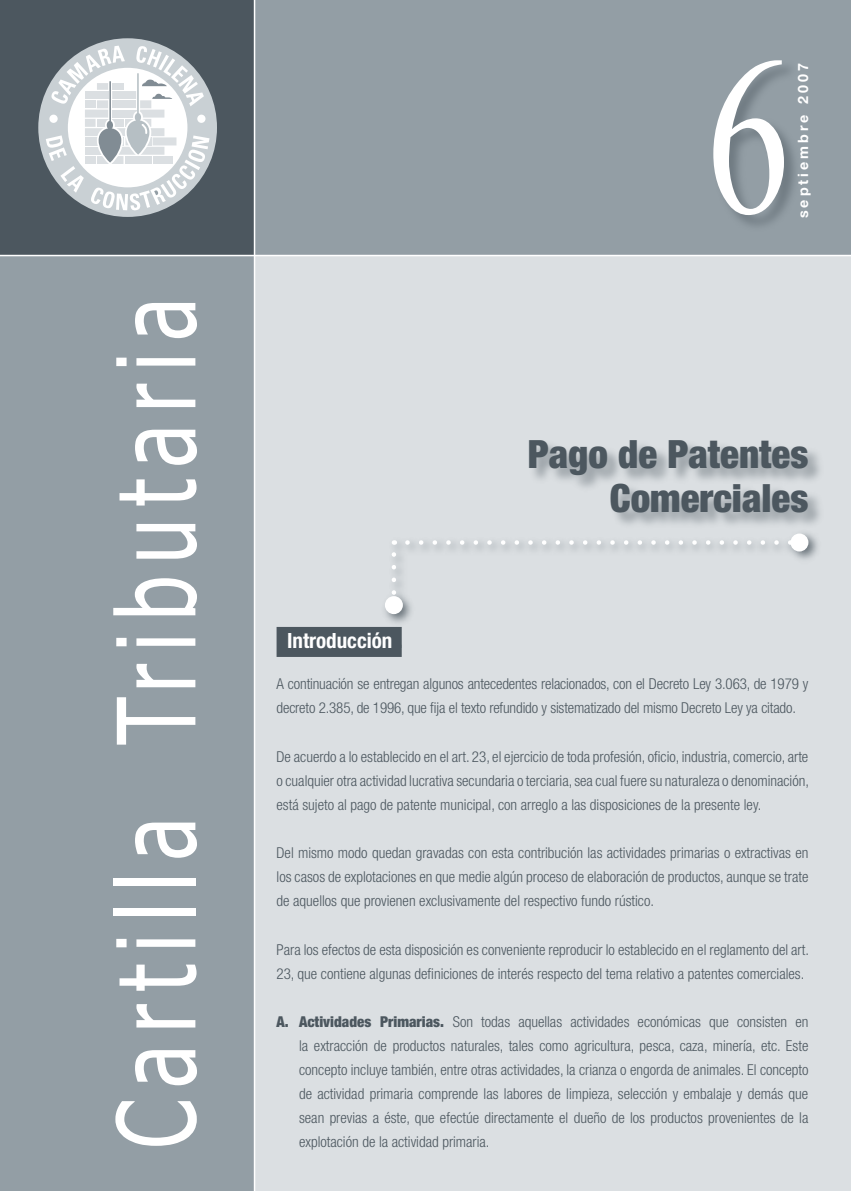
<style>
.page{position:relative;width:851px;height:1191px;background:#fff}
.page>*{position:absolute;margin:0;border:0;box-sizing:border-box;transform-origin:0 0}
.t1{font:225px "Times New Roman";color:#fff;scale:.75 1}
.t2{font:108px "Tahoma";letter-spacing:.15em;color:#fff;scale:.75 1}
.t3{font:900 condensed 39px/43.5px "Helvetica Neue";color:#4c575f;text-align:right}
.t4{font:700 condensed 21px "Helvetica Neue";color:#fff}
.t5{font:300 condensed 15px/24px "Helvetica Neue";color:#4c575f;text-align:justify}
.t6{font:700 14.25px "Helvetica Neue";color:#fff}
.s1{color:#4c575f}
.s2{font-weight:900}
</style>
<div class="page">
<div style="left:0;top:255px;width:255px;height:936px;background:#939ea5"></div>
<div style="left:255px;top:255px;width:595px;height:936px;background:#dbdfe2"></div>
<div style="left:0;top:0;width:255px;height:255px;background:#4c575f"></div>
<div style="left:255px;top:0;width:595px;height:255px;background:#939ea5"></div>
<hr style="left:0;top:255px;width:850px;height:1px;background:#fff">
<hr style="left:254px;top:0;width:1px;height:1191px;background:#fff">
<svg style="left:407px;top:540px;width:383px;height:5px"></svg>
<svg style="left:392px;top:540px;width:4px;height:52px"></svg>
<div style="left:385px;top:596px;width:18px;height:18px;background:#fff;border-radius:50%"></div>
<div style="left:790px;top:533px;width:18px;height:18px;background:#fff;border-radius:50%"></div>
<div style="left:711px;top:59px;width:91px;height:174px;background:#4c575f;opacity:.5"></div>
<div style="left:38px;top:38px;width:179px;height:179px;background:#c9d0d4;border-radius:50%"></div>
<svg style="left:50px;top:46px;width:75px;height:59px"></svg>
<div style="left:68px;top:68px;width:119px;height:119px;background:#fff;border-radius:50%"></div>
<div style="left:49px;top:115px;width:9px;height:8px;background:#fff;border-radius:50%"></div>
<div style="left:197px;top:115px;width:8px;height:8px;background:#fff;border-radius:50%"></div>
<div style="left:140px;top:110px;width:24px;height:8px;background:#dbdfe2"></div>
<div style="left:112px;top:110px;width:24px;height:8px;background:#dbdfe2"></div>
<div style="left:85px;top:110px;width:23px;height:8px;background:#dbdfe2"></div>
<div style="left:85px;top:100px;width:11px;height:8px;background:#dbdfe2"></div>
<div style="left:97px;top:100px;width:11px;height:8px;background:#dbdfe2"></div>
<div style="left:85px;top:91px;width:23px;height:8px;background:#dbdfe2"></div>
<div style="left:97px;top:83px;width:11px;height:7px;background:#dbdfe2"></div>
<div style="left:125px;top:100px;width:11px;height:8px;background:#dbdfe2"></div>
<div style="left:112px;top:100px;width:11px;height:8px;background:#dbdfe2"></div>
<div style="left:112px;top:91px;width:24px;height:8px;background:#dbdfe2"></div>
<div style="left:112px;top:83px;width:11px;height:7px;background:#dbdfe2"></div>
<div style="left:140px;top:100px;width:11px;height:8px;background:#dbdfe2"></div>
<div style="left:133px;top:111px;width:10px;height:12px;border:3px solid #fff;border-radius:50%"></div>
<svg style="left:135px;top:45px;width:69px;height:61px"></svg>
<hr style="left:109px;top:81px;width:2px;height:40px;background:#818c94">
<hr style="left:137px;top:73px;width:2px;height:40px;background:#b6bfc4">
<div style="left:135px;top:113px;width:6px;height:9px;background:#b6bfc4;border-radius:50%"></div>
<svg style="left:46px;top:117px;width:163px;height:94px"></svg>
<div style="left:276px;top:627px;width:125px;height:30px;background:#4c575f"></div>
<div style="left:528px;top:439px;width:297px;height:91px;background:#4c575f;opacity:.5"></div>
<h2 class="t2" style="left:84px;top:1148px;width:1135px;rotate:-90deg">Cartilla Tributaria</h2>
<h1 class="t1" style="left:706px;top:-14px;width:114px">6</h1>
<p class="t6" style="left:794px;top:218px;width:157px;rotate:-90deg">s e p t i e m b r e 2 0 0 7</p>
<h3 class="t3" style="left:527px;top:432px;width:282px">Pago de Patentes<br>Comerciales</h3>
<h3 class="t4" style="left:287px;top:628px;width:117px">Introducción<span class="s1">..</span></h3>
<p class="t5" style="left:276px;top:672px;width:533px">A continuación se entregan algunos antecedentes relacionados, con el Decreto Ley 3.063, de 1979 y decreto 2.385, de 1996, que fija el texto refundido y sistematizado del mismo Decreto Ley ya citado.</p>
<p class="t5" style="left:276px;top:744px;width:534px">De acuerdo a lo establecido en el art. 23, el ejercicio de toda profesión, oficio, industria, comercio, arte o cualquier otra actividad lucrativa secundaria o terciaria, sea cual fuere su naturaleza o denominación, está sujeto al pago de patente municipal, con arreglo a las disposiciones de la presente ley.</p>
<p class="t5" style="left:276px;top:841px;width:533px">Del mismo modo quedan gravadas con esta contribución las actividades primarias o extractivas en los casos de explotaciones en que medie algún proceso de elaboración de productos, aunque se trate de aquellos que provienen exclusivamente del respectivo fundo rústico.</p>
<p class="t5" style="left:276px;top:937px;width:534px">Para los efectos de esta disposición es conveniente reproducir lo establecido en el reglamento del art.<br>23, que contiene algunas definiciones de interés respecto del tema relativo a patentes comerciales.</p>
<p class="t5" style="left:299px;top:1010px;width:511px;text-indent:-22px"><span class="s2">A. Actividades Primarias.</span> Son todas aquellas actividades económicas que consisten en la extracción de productos naturales, tales como agricultura, pesca, caza, minería, etc. Este concepto incluye también, entre otras actividades, la crianza o engorda de animales. El concepto de actividad primaria comprende las labores de limpieza, selección y embalaje y demás que sean previas a éste, que efectúe directamente el dueño de los productos provenientes de la explotación de la actividad primaria.</p>
</div>
